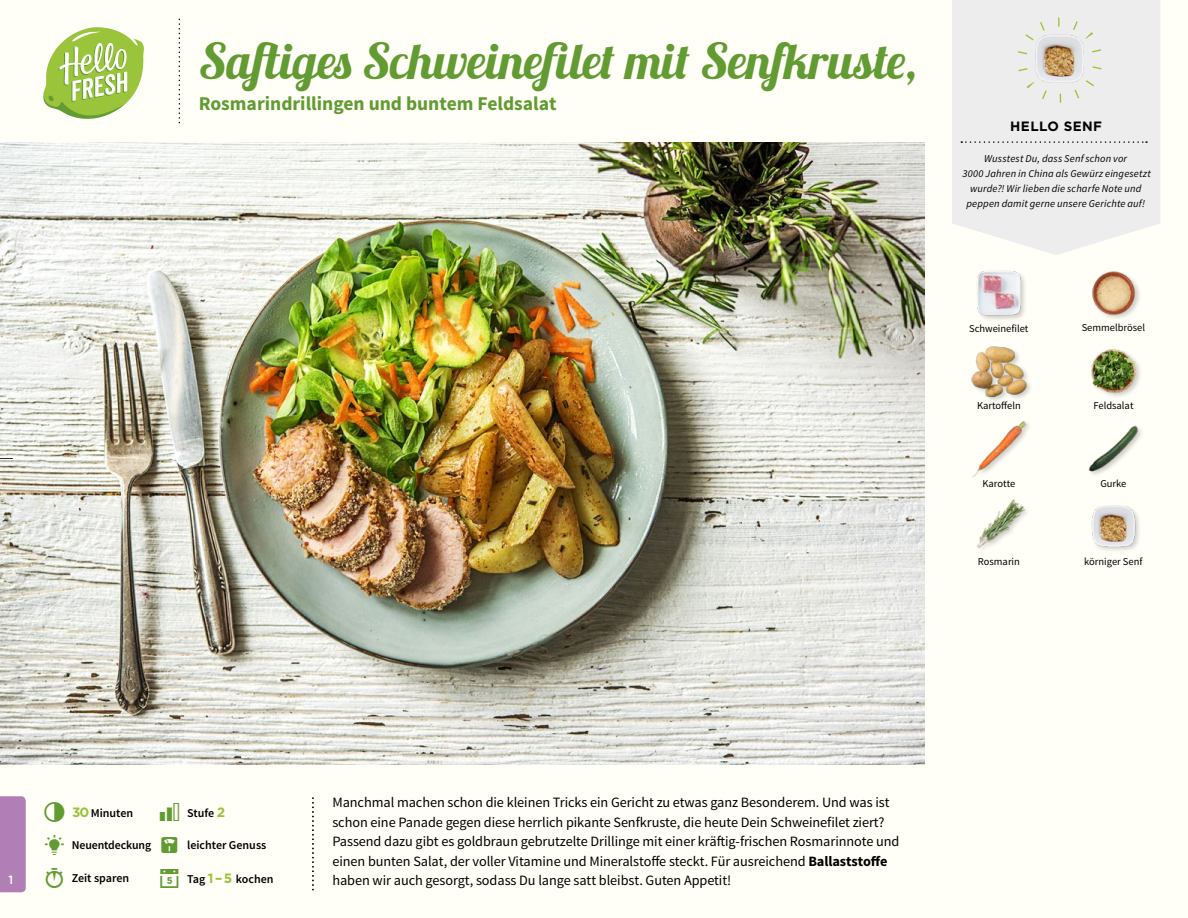
<style>
.page{position:relative;width:1188px;height:918px;background:#fffef7}
.page>*{position:absolute;margin:0;border:0;box-sizing:border-box;transform-origin:0 0}
.t1{font:49.5px "Lobster 1.3";color:#619b31}
.t2{font:700 19.5px "Source Sans Pro";color:#619b31}
.t3{font:14.25px/19.5px "Source Sans Pro";letter-spacing:-.005em;color:#000}
.t4{font:700 13.5px "Gotham";letter-spacing:.03em;color:#000}
.t5{font:600 12px "Source Sans Pro";color:#000}
.t6{font:500 12px "Gotham";color:#fffef7}
.t7{font:italic 10.5px/14.7px "Source Sans Pro";letter-spacing:.015em;color:#000;text-align:center}
.t8{font:10.5px "Source Sans Pro";color:#000}
.s1{font-family:"Gotham";font-weight:700;font-size:13.5px;color:#9ac43a}
.s2{font-weight:700}
</style>
<div class="page">
<img style="left:976px;top:499px;width:51px;height:50px">
<img style="left:1091px;top:505px;width:48px;height:46px">
<img style="left:1088px;top:425px;width:54px;height:50px">
<img style="left:972px;top:421px;width:56px;height:56px">
<div style="left:971px;top:345px;width:62px;height:59px;background:#000;opacity:.2"></div>
<img style="left:971px;top:345px;width:56px;height:54px">
<img style="left:1092px;top:271px;width:48px;height:48px">
<img style="left:1091px;top:349px;width:49px;height:48px">
<img style="left:977px;top:270px;width:48px;height:50px">
<svg style="left:43px;top:27px;width:101px;height:92px"></svg>
<div style="left:0;top:796px;width:26px;height:96px;background:#b17fb6"></div>
<svg style="left:952px;top:0;width:208px;height:255px;background:#eeeeed"></svg>
<svg style="left:961px;top:141px;width:186px;height:2px"></svg>
<img style="left:1027px;top:25px;width:66px;height:66px">
<div style="left:1017px;top:18px;width:85px;height:85px;border:9px dashed #9ac43a;border-radius:50%"></div>
<img style="left:0;top:142px;width:925px;height:623px">
<svg style="left:0;top:458px;width:13px;height:2px"></svg>
<h1 class="t1" style="left:199px;top:29px;width:719px">Saftiges Schweinefilet mit Senfkruste,</h1>
<h2 class="t2" style="left:199px;top:91px;width:359px">Rosmarindrillingen und buntem Feldsalat</h2>
<p class="t4" style="left:1010px;top:117px;width:93px">HELLO SENF</p>
<p class="t7" style="left:962px;top:152px;width:190px">Wusstest Du, dass Senf schon vor<br>3000 Jahren in China als Gewürz eingesetzt wurde?! Wir lieben die scharfe Note und peppen damit gerne unsere Gerichte auf!</p>
<p class="t8" style="left:969px;top:322px;width:61px">Schweinefilet</p>
<p class="t8" style="left:1082px;top:321px;width:65px">Semmelbrösel</p>
<p class="t8" style="left:977px;top:399px;width:45px">Kartoffeln</p>
<p class="t8" style="left:1093px;top:399px;width:42px">Feldsalat</p>
<p class="t8" style="left:982px;top:477px;width:34px">Karotte</p>
<p class="t8" style="left:1100px;top:477px;width:28px">Gurke</p>
<p class="t8" style="left:978px;top:555px;width:44px">Rosmarin</p>
<p class="t8" style="left:1084px;top:555px;width:60px">körniger Senf</p>
<p class="t6" style="left:9px;top:872px;width:6px">1</p>
<p class="t5" style="left:72px;top:805px;width:62px"><span class="s1">30</span> Minuten</p>
<p class="t5" style="left:72px;top:838px;width:81px">Neuentdeckung</p>
<p class="t5" style="left:187px;top:805px;width:40px">Stufe <span class="s1">2</span></p>
<p class="t5" style="left:187px;top:838px;width:81px">leichter Genuss</p>
<p class="t5" style="left:72px;top:870px;width:59px">Zeit sparen</p>
<p class="t5" style="left:187px;top:871px;width:88px">Tag <span class="s1">1 –5</span> kochen</p>
<p class="t3" style="left:332px;top:793px;width:569px">Manchmal machen schon die kleinen Tricks ein Gericht zu etwas ganz Besonderem. Und was ist schon eine Panade gegen diese herrlich pikante Senfkruste, die heute Dein Schweinefilet ziert?<br>Passend dazu gibt es goldbraun gebrutzelte Drillinge mit einer kräftig-frischen Rosmarinnote und einen bunten Salat, der voller Vitamine und Mineralstoffe steckt. Für ausreichend <span class="s2">Ballaststoffe </span>haben wir auch gesorgt, sodass Du lange satt bleibst. Guten Appetit!</p>
</div>
